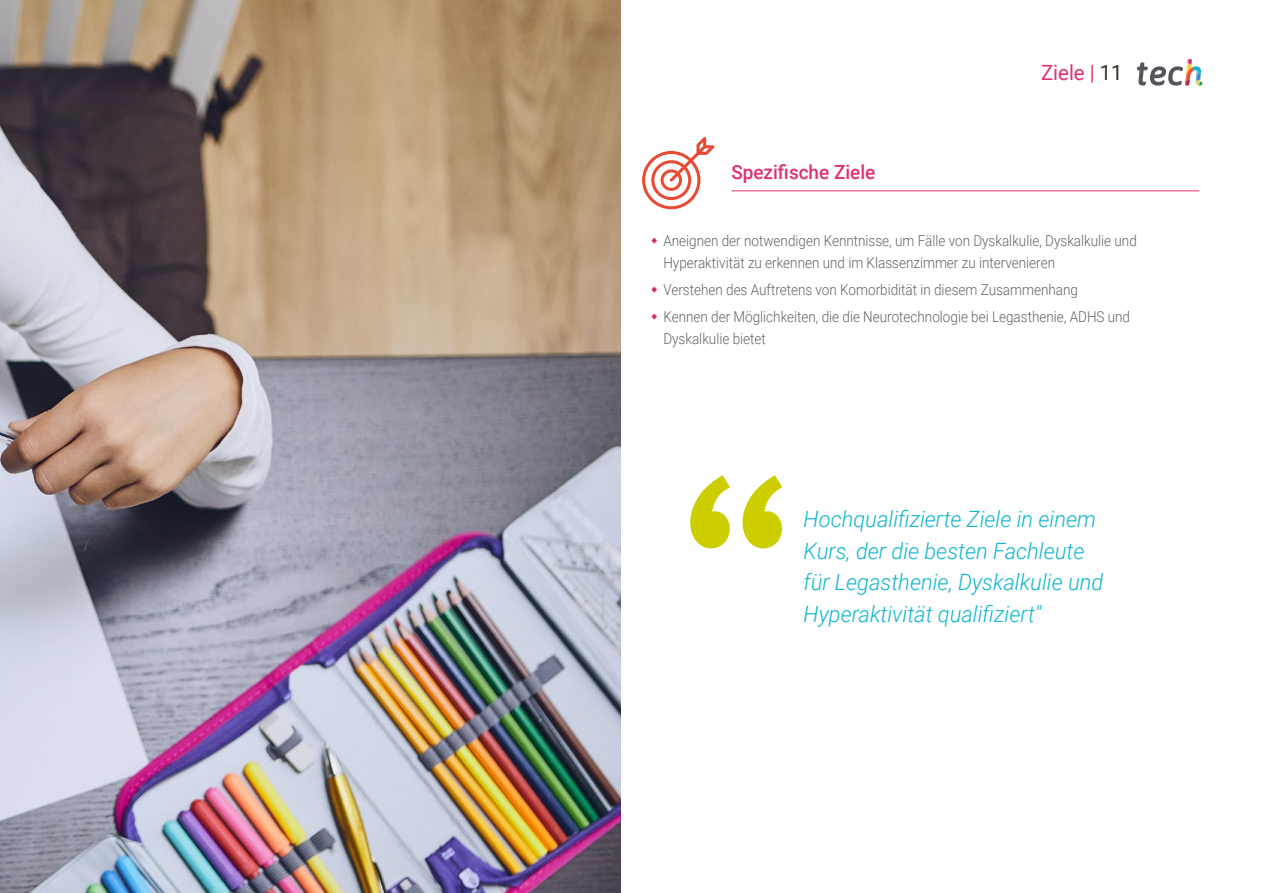
<style>
.page{position:relative;width:1263px;height:893px;background:#fff}
.page>*{position:absolute;margin:0;border:0;box-sizing:border-box;transform-origin:0 0}
.t1{font:italic 300 22.5px/31.5px "Roboto";color:#0fb6cf}
.t2{font:21px "Roboto";color:#df3174}
.t3{font:500 19.5px "Roboto";color:#df3174}
.t4{font:300 15px/22.5px "Roboto";color:#61646a;scale:.9 1}
.s1{color:#312e20}
</style>
<div class="page">
<hr style="left:731px;top:190px;width:468px;height:1px;background:#df3174">
<svg style="left:642px;top:137px;width:72px;height:72px"></svg>
<svg style="left:1137px;top:59px;width:65px;height:27px"></svg>
<img style="left:0;top:0;width:621px;height:893px">
<svg style="left:690px;top:475px;width:92px;height:73px"></svg>
<h3 class="t3" style="left:731px;top:159px;width:145px">Spezifische Ziele</h3>
<h2 class="t2" style="left:1041px;top:57px;width:83px">Ziele | <span class="s1">11</span></h2>
<p class="t4" style="left:663px;top:229px;width:528px">Aneignen der notwendigen Kenntnisse, um Fälle von Dyskalkulie, Dyskalkulie und<br>Hyperaktivität zu erkennen und im Klassenzimmer zu intervenieren</p>
<p class="t4" style="left:663px;top:276px;width:520px;line-height:26.7px">Verstehen des Auftretens von Komorbidität in diesem Zusammenhang<br>Kennen der Möglichkeiten, die die Neurotechnologie bei Legasthenie, ADHS und</p>
<p class="t4" style="left:663px;top:327px;width:115px">Dyskalkulie bietet</p>
<h1 class="t1" style="left:804px;top:503px;width:301px">Hochqualifizierte Ziele in einem<br>Kurs, der die besten Fachleute für Legasthenie, Dyskalkulie und<br>Hyperaktivität qualifiziert"</h1>
</div>
